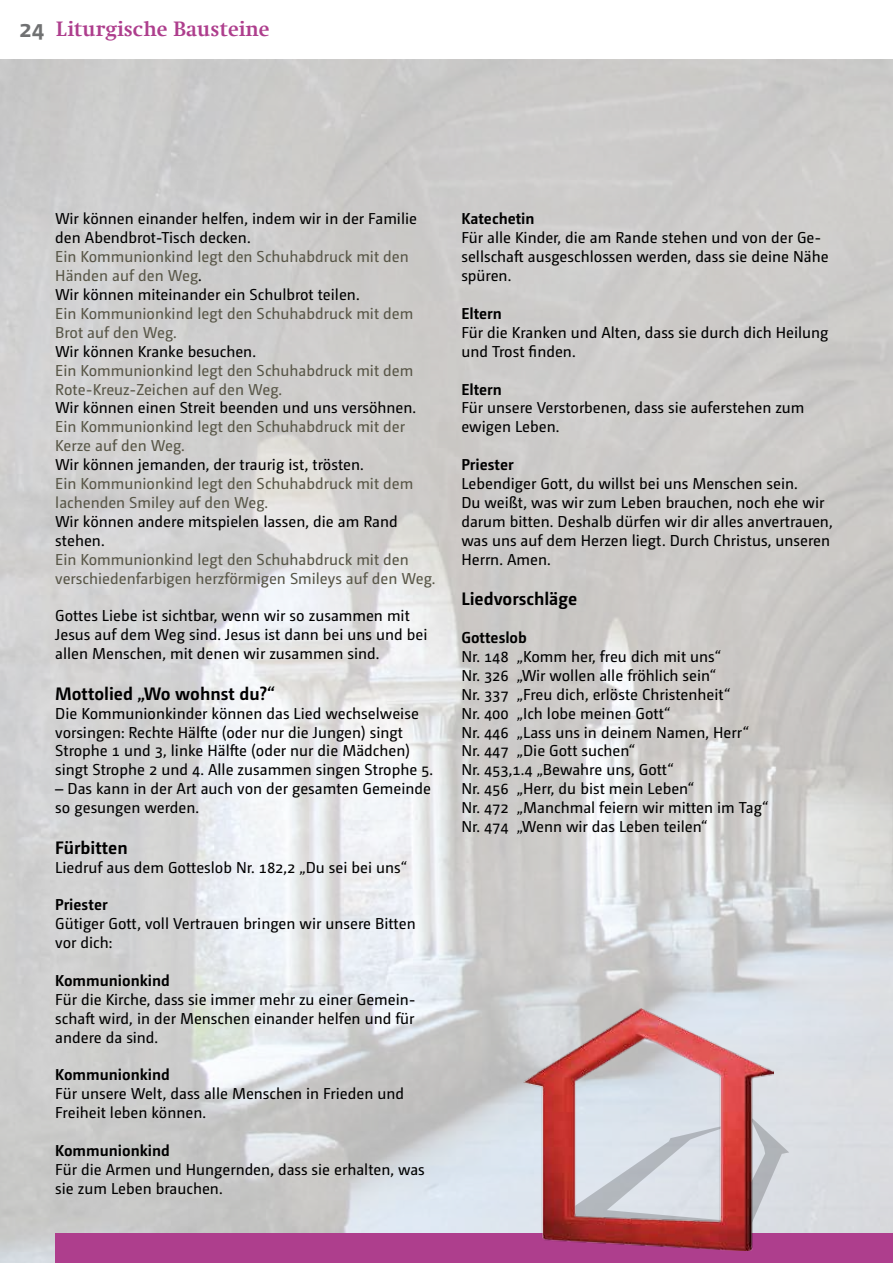
<style>
.page{position:relative;width:893px;height:1263px;background:#fff}
.page>*{position:absolute;margin:0;border:0;box-sizing:border-box;transform-origin:0 0}
.t1{font:700 21px "Swift Com";color:#ae3e8d}
.t2{font:700 18px "Camingo Dos Pro";color:#000}
.t3{font:15.75px/18.9px "Camingo Dos Pro";color:#000}
.t4{font:15.75px/18.9px "Camingo Dos Pro";color:#585647}
.t5{font:700 15.75px "Camingo Dos Pro";color:#000}
.s1{font-family:"Camingo Dos Pro";font-size:24px;color:#707172}
.s2{color:#000}
</style>
<div class="page">
<img style="left:0;top:60px;width:893px;height:1203px">
<svg style="left:773px;top:1118px;width:16px;height:112px;background:#d5d8dd"></svg>
<div style="left:55px;top:1233px;width:838px;height:30px;background:#ae3e8d"></div>
<img style="left:522px;top:1009px;width:251px;height:241px">
<h1 class="t1" style="left:19px;top:17px;width:252px"><span class="s1">24</span> Liturgische Bausteine</h1>
<p class="t3" style="left:55px;top:209px;width:363px">Wir können einander helfen, indem wir in der Familie den Abendbrot-Tisch decken.</p>
<p class="t4" style="left:55px;top:247px;width:355px">Ein Kommunionkind legt den Schuhabdruck mit den<br>Händen auf den Weg<span class="s2">.<br>Wir können miteinander ein Schulbrot teilen.</span></p>
<p class="t4" style="left:55px;top:304px;width:360px">Ein Kommunionkind legt den Schuhabdruck mit dem<br>Brot auf den Weg.</p>
<p class="t3" style="left:55px;top:342px;width:202px">Wir können Kranke besuchen.</p>
<p class="t4" style="left:55px;top:361px;width:360px">Ein Kommunionkind legt den Schuhabdruck mit dem<br>Rote-Kreuz-Zeichen auf den Weg.</p>
<p class="t3" style="left:55px;top:398px;width:362px">Wir können einen Streit beenden und uns versöhnen.</p>
<p class="t4" style="left:55px;top:417px;width:351px">Ein Kommunionkind legt den Schuhabdruck mit der<br>Kerze auf den Weg.</p>
<p class="t3" style="left:55px;top:455px;width:310px">Wir können jemanden, der traurig ist, trösten.</p>
<p class="t4" style="left:55px;top:474px;width:360px">Ein Kommunionkind legt den Schuhabdruck mit dem lachenden Smiley auf den Weg.</p>
<p class="t3" style="left:55px;top:512px;width:344px">Wir können andere mitspielen lassen, die am Rand stehen.</p>
<p class="t4" style="left:55px;top:550px;width:382px">Ein Kommunionkind legt den Schuhabdruck mit den verschiedenfarbigen herzförmigen Smileys auf den Weg.</p>
<p class="t3" style="left:55px;top:606px;width:374px">Gottes Liebe ist sichtbar, wenn wir so zusammen mit<br>Jesus auf dem Weg sind. Jesus ist dann bei uns und bei allen Menschen, mit denen wir zusammen sind.</p>
<p class="t2" style="left:55px;top:682px;width:221px">Mottolied „Wo wohnst du?“</p>
<p class="t3" style="left:55px;top:704px;width:379px">Die Kommunionkinder können das Lied wechselweise vorsingen: Rechte Hälfte (oder nur die Jungen) singt Strophe 1 und 3, linke Hälfte (oder nur die Mädchen) singt Strophe 2 und 4. Alle zusammen singen Strophe 5.</p>
<p class="t3" style="left:55px;top:779px;width:377px">– Das kann in der Art auch von der gesamten Gemeinde so gesungen werden.</p>
<p class="t2" style="left:55px;top:836px;width:74px">Fürbitten</p>
<p class="t3" style="left:55px;top:857px;width:353px">Liedruf aus dem Gotteslob Nr. 182,2 „Du sei bei uns“</p>
<p class="t5" style="left:55px;top:895px;width:54px">Priester</p>
<p class="t3" style="left:55px;top:914px;width:362px">Gütiger Gott, voll Vertrauen bringen wir unsere Bitten vor dich:</p>
<p class="t5" style="left:55px;top:971px;width:116px">Kommunionkind</p>
<p class="t3" style="left:55px;top:990px;width:362px;text-align:justify">Für die Kirche, dass sie immer mehr zu einer Gemein&shy;schaft wird, in der Menschen einander helfen und für andere da sind.</p>
<p class="t5" style="left:55px;top:1065px;width:116px">Kommunionkind</p>
<p class="t3" style="left:55px;top:1084px;width:350px">Für unsere Welt, dass alle Menschen in Frieden und<br>Freiheit leben können.</p>
<p class="t5" style="left:55px;top:1141px;width:116px">Kommunionkind</p>
<p class="t3" style="left:55px;top:1160px;width:371px">Für die Armen und Hungernden, dass sie erhalten, was sie zum Leben brauchen.</p>
<p class="t5" style="left:461px;top:209px;width:75px">Katechetin</p>
<p class="t3" style="left:461px;top:228px;width:369px">Für alle Kinder, die am Rande stehen und von der Ge&shy;sellschaft ausgeschlossen werden, dass sie deine Nähe spüren.</p>
<p class="t5" style="left:461px;top:304px;width:42px">Eltern</p>
<p class="t3" style="left:461px;top:323px;width:369px">Für die Kranken und Alten, dass sie durch dich Heilung und Trost finden.</p>
<p class="t5" style="left:461px;top:379px;width:42px">Eltern</p>
<p class="t3" style="left:461px;top:398px;width:345px">Für unsere Verstorbenen, dass sie auferstehen zum ewigen Leben.</p>
<p class="t5" style="left:461px;top:455px;width:54px">Priester</p>
<p class="t3" style="left:461px;top:474px;width:373px">Lebendiger Gott, du willst bei uns Menschen sein.<br>Du weißt, was wir zum Leben brauchen, noch ehe wir darum bitten. Deshalb dürfen wir dir alles anvertrauen, was uns auf dem Herzen liegt. Durch Christus, unseren Herrn. Amen.</p>
<p class="t2" style="left:461px;top:588px;width:117px">Liedvorschläge</p>
<p class="t5" style="left:461px;top:628px;width:67px">Gotteslob</p>
<p class="t3" style="left:461px;top:647px;width:309px">Nr. 148 „Komm her, freu dich mit uns“<br>Nr. 326 „Wir wollen alle fröhlich sein“<br>Nr. 337 „Freu dich, erlöste Christenheit“<br>Nr. 400 „Ich lobe meinen Gott“<br>Nr. 446 „Lass uns in deinem Namen, Herr“ Nr. 447 „Die Gott suchen“<br>Nr. 453,1.4 „Bewahre uns, Gott“<br>Nr. 456 „Herr, du bist mein Leben“<br>Nr. 472 „Manchmal feiern wir mitten im Tag“ Nr. 474 „Wenn wir das Leben teilen“</p>
</div>
